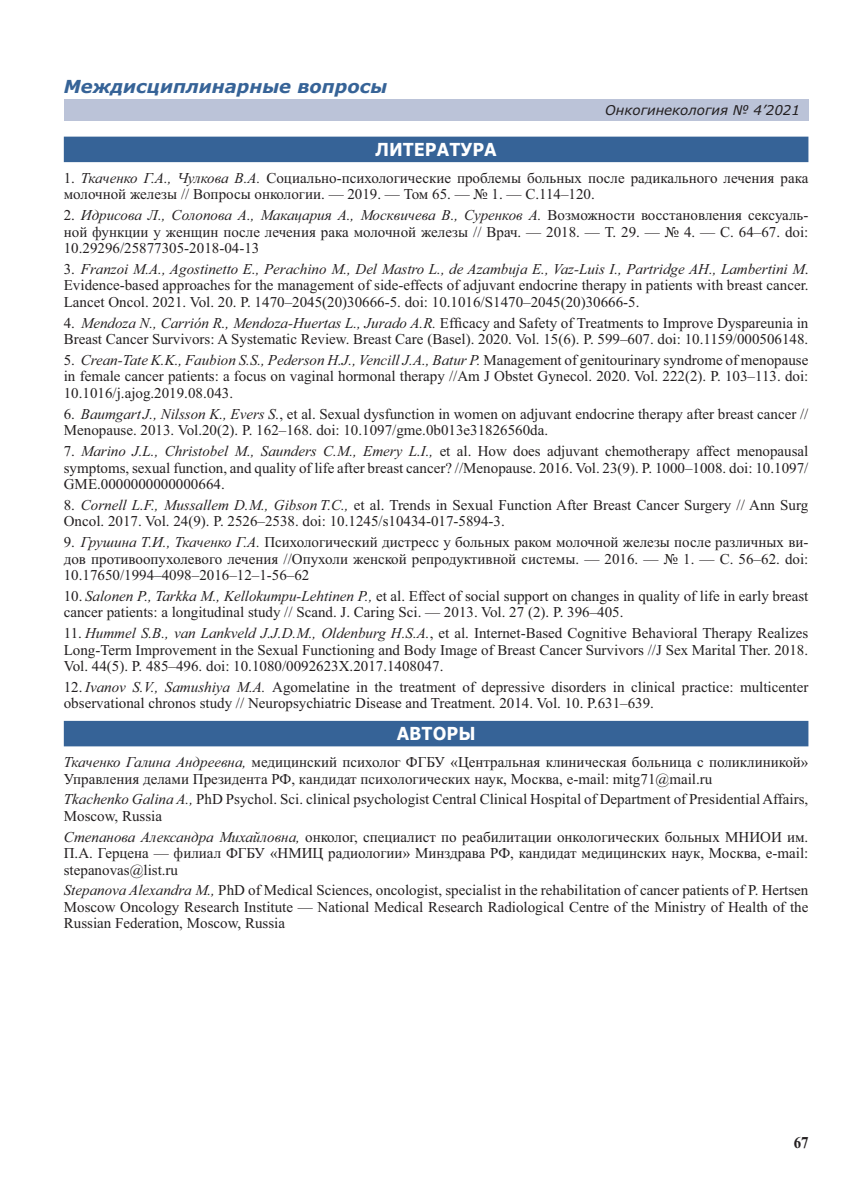
<style>
.page{position:relative;width:851px;height:1191px;background:#fff}
.page>*{position:absolute;margin:0;border:0;box-sizing:border-box;transform-origin:0 0}
.t1{font:italic 700 18px "Verdana";color:#366397}
.t2{font:700 18px "Verdana";color:#fff;scale:.9 1}
.t3{font:700 16.5px "Times New Roman";color:#231f20;scale:.9 1}
.t4{font:15px/16.5px "Times New Roman";color:#231f20}
.t5{font:italic 13.5px "Verdana";color:#231f20}
.s1{font-style:italic}
</style>
<div class="page">
<div style="left:64px;top:99px;width:744px;height:21px;background:#bbc3d8"></div>
<div style="left:64px;top:137px;width:744px;height:25px;background:#366397"></div>
<div style="left:64px;top:721px;width:744px;height:25px;background:#366397"></div>
<p class="t1" style="left:64px;top:77px;width:325px">Междисциплинарные вопросы</p>
<p class="t5" style="left:605px;top:105px;width:196px">Онкогинекология № 4’2021</p>
<p class="t2" style="left:375px;top:139px;width:136px">ЛИТЕРАТУРА</p>
<p class="t4" style="left:64px;top:171px;width:746px">1. <span class="s1">Ткаченко Г.А., Чулкова В.А.</span> Социально-психологические проблемы больных после радикального лечения рака молочной железы // Вопросы онкологии. — 2019. — Том 65. — № 1. — С.114–120.</p>
<p class="t4" style="left:64px;top:208px;width:746px;text-align:justify">2. <span class="s1">Идрисова Л., Солопова А., Макацария А., Москвичева В., Суренков А.</span> Возможности восстановления сексуаль&shy;ной функции у женщин после лечения рака молочной железы // Врач. — 2018. — Т. 29. — № 4. — С. 64–67. doi:<br>10.29296/25877305-2018-04-13</p>
<p class="t4" style="left:64px;top:262px;width:746px;text-align:justify">3. <span class="s1">Franzoi M.A., Agostinetto E., Perachino M., Del Mastro L., de Azambuja E., Vaz-Luis I., Partridge AH., Lambertini M</span>.<br>Evidence-based approaches for the management of side-effects of adjuvant endocrine therapy in patients with breast cancer.<br>Lancet Oncol. 2021. Vol. 20. P. 1470–2045(20)30666-5. doi: 10.1016/S1470–2045(20)30666-5.</p>
<p class="t4" style="left:64px;top:316px;width:746px">4. <span class="s1">Mendoza N., Carrión R., Mendoza-Huertas L., Jurado A.R.</span> Efficacy and Safety of Treatments to Improve Dyspareunia in<br>Breast Cancer Survivors: A Systematic Review. Breast Care (Basel). 2020. Vol. 15(6). P. 599–607. doi: 10.1159/000506148.</p>
<p class="t4" style="left:64px;top:353px;width:746px;text-align:justify">5. <span class="s1">Crean-Tate K.K., Faubion S.S., Pederson H.J., Vencill J.A., Batur P.</span> Management of genitourinary syndrome of menopause in female cancer patients: a focus on vaginal hormonal therapy //Am J Obstet Gynecol. 2020. Vol. 222(2). P. 103–113. doi:<br>10.1016/j.ajog.2019.08.043.</p>
<p class="t4" style="left:64px;top:407px;width:746px">6. <span class="s1">Baumgart J., Nilsson K., Evers S.</span>, et al. Sexual dysfunction in women on adjuvant endocrine therapy after breast cancer //<br>Menopause. 2013. Vol.20(2). P. 162–168. doi: 10.1097/gme.0b013e31826560da.</p>
<p class="t4" style="left:64px;top:444px;width:746px;text-align:justify">7. <span class="s1">Marino J.L., Christobel M., Saunders C.M., Emery L.I.,</span> et al. How does adjuvant chemotherapy affect menopausal symptoms, sexual function, and quality of life after breast cancer? //Menopause. 2016. Vol. 23(9). P. 1000–1008. doi: 10.1097/ GME.0000000000000664.</p>
<p class="t4" style="left:64px;top:498px;width:746px">8. <span class="s1">Cornell L.F., Mussallem D.M., Gibson T.C.,</span> et al. Trends in Sexual Function After Breast Cancer Surgery // Ann Surg<br>Oncol. 2017. Vol. 24(9). P. 2526–2538. doi: 10.1245/s10434-017-5894-3.</p>
<p class="t4" style="left:64px;top:535px;width:746px;text-align:justify">9. <span class="s1">Грушина Т.И., Ткаченко Г.А.</span> Психологический дистресс у больных раком молочной железы после различных ви&shy;дов противоопухолевого лечения //Опухоли женской репродуктивной системы. — 2016. — № 1. — С. 56–62. doi:<br>10.17650/1994–4098–2016–12–1-56–62</p>
<p class="t4" style="left:64px;top:589px;width:746px">10. <span class="s1">Salonen P., Tarkka M., Kellokumpu-Lehtinen P.,</span> et al. Effect of social support on changes in quality of life in early breast cancer patients: a longitudinal study // Scand. J. Caring Sci. — 2013. Vol. 27 (2). P. 396–405.</p>
<p class="t4" style="left:64px;top:626px;width:746px;text-align:justify">11. <span class="s1">Hummel S.B., van Lankveld J.J.D.M., Oldenburg H.S.A.</span>, et al. Internet-Based Cognitive Behavioral Therapy Realizes Long-Term Improvement in the Sexual Functioning and Body Image of Breast Cancer Survivors //J Sex Marital Ther. 2018.<br>Vol. 44(5). P. 485–496. doi: 10.1080/0092623X.2017.1408047.</p>
<p class="t4" style="left:64px;top:680px;width:746px">12. <span class="s1">Ivanov S.V., Samushiya M.A.</span> Agomelatine in the treatment of depressive disorders in clinical practice: multicenter observational chronos study // Neuropsychiatric Disease and Treatment. 2014. Vol. 10. P.631–639.</p>
<p class="t2" style="left:396px;top:723px;width:89px">АВТОРЫ</p>
<p class="t4" style="left:64px;top:755px;width:746px"><span class="s1">Ткаченко Галина Андреевна,</span> медицинский психолог ФГБУ «Центральная клиническая больница с поликлиникой»<br>Управления делами Президента РФ, кандидат психологических наук, Москва, e-mail: mitg71@mail.ru</p>
<p class="t4" style="left:64px;top:792px;width:746px"><span class="s1">Tkachenko Galina A.,</span> PhD Psychol. Sci. clinical psychologist Central Clinical Hospital of Department of Presidential Affairs,<br>Moscow, Russia</p>
<p class="t4" style="left:64px;top:830px;width:746px;text-align:justify"><span class="s1">Степанова Александра Михайловна,</span> онколог, специалист по реабилитации онкологических больных МНИОИ им.<br>П.А. Герцена — филиал ФГБУ «НМИЦ радиологии» Минздрава РФ, кандидат медицинских наук, Москва, e-mail: stepanovas@list.ru</p>
<p class="t4" style="left:64px;top:883px;width:746px;text-align:justify"><span class="s1">Stepanova Alexandra M.,</span> PhD of Medical Sciences, oncologist, specialist in the rehabilitation of cancer patients of P. Hertsen Moscow Oncology Research Institute — National Medical Research Radiological Centre of the Ministry of Health of the Russian Federation, Moscow, Russia</p>
<p class="t3" style="left:793px;top:1137px;width:18px">67</p>
</div>
